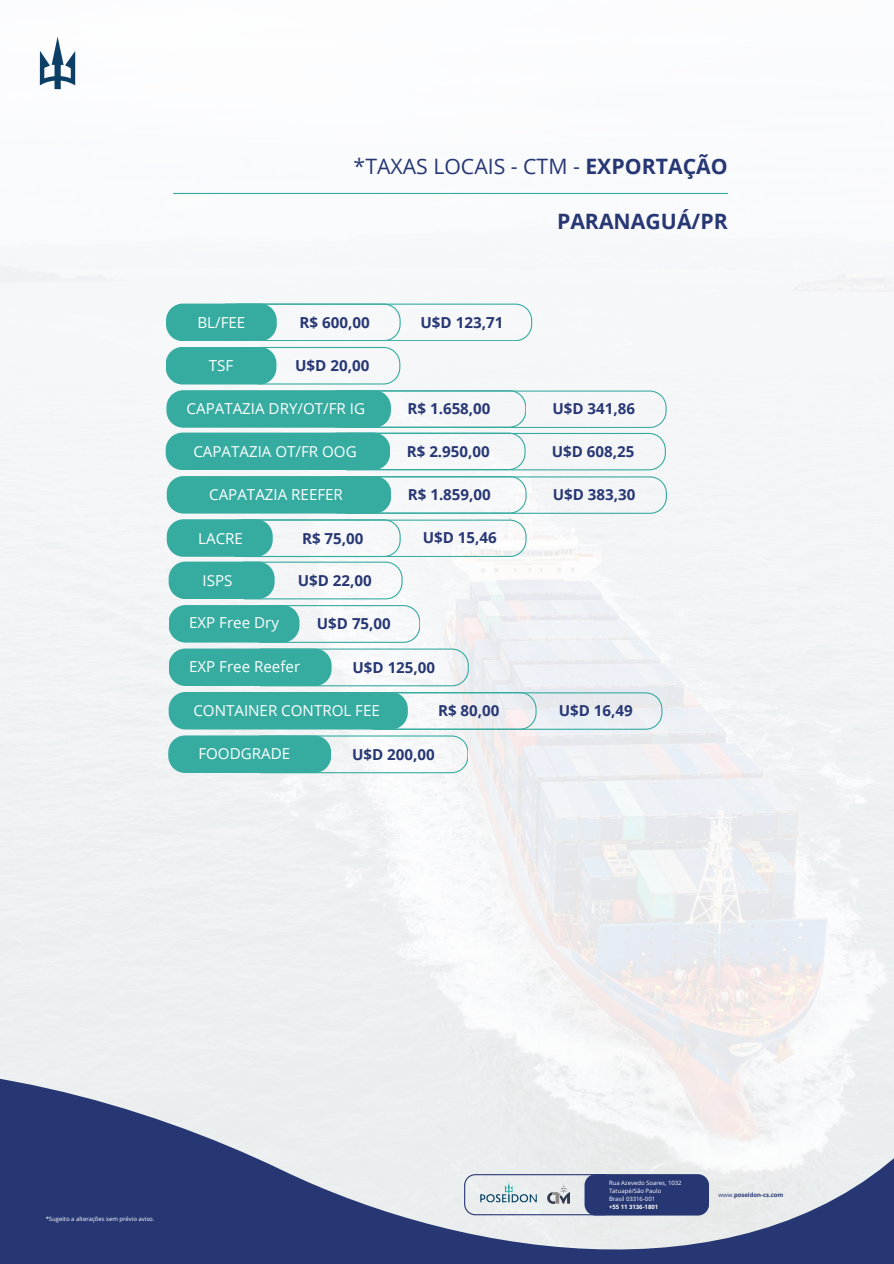
<style>
.page{position:relative;width:894px;height:1264px;background:#fff}
.page>*{position:absolute;margin:0;border:0;box-sizing:border-box;transform-origin:0 0}
.t1{font:21.15px "Open Sans";color:#273774}
.t2{font:700 21.15px "Open Sans";color:#273774}
.t3{font:15.15px "Open Sans";color:#fff}
.t4{font:700 15.15px "Open Sans";color:#273774}
.t5{font:6px "Open Sans";color:#fff}
.t6{font:700 6px "Open Sans";color:#273774}
.t7{font:700 6px "Open Sans";color:#fff}
.s1{font-weight:700}
.s2{font-weight:400}
</style>
<div class="page">
<img style="left:0;top:51px;width:893px;height:1003px">
<svg style="left:0;top:1054px;width:893px;height:209px;background:#a3aac1"></svg>
<img style="left:39px;top:36px;width:36px;height:53px">
<hr style="left:173px;top:193px;width:554px;height:1px;background:#36aca1">
<div style="left:166px;top:347px;width:110px;height:37px;background:#36aca1;border-radius:17px"></div>
<div style="left:166px;top:303px;width:111px;height:38px;background:#36aca1;border-radius:17px"></div>
<svg style="left:210px;top:303px;width:322px;height:38px"></svg>
<svg style="left:263px;top:347px;width:137px;height:37px"></svg>
<svg style="left:464px;top:1174px;width:244px;height:41px;background:#6f7aa0"></svg>
<img style="left:479px;top:1181px;width:58px;height:22px">
<img style="left:547px;top:1185px;width:22px;height:18px">
<div style="left:166px;top:390px;width:225px;height:38px;background:#36aca1;border-radius:17px"></div>
<div style="left:166px;top:432px;width:224px;height:38px;background:#36aca1;border-radius:17px"></div>
<svg style="left:321px;top:390px;width:345px;height:80px"></svg>
<div style="left:167px;top:476px;width:224px;height:37px;background:#36aca1;border-radius:17px"></div>
<svg style="left:322px;top:476px;width:344px;height:37px"></svg>
<div style="left:167px;top:519px;width:106px;height:38px;background:#36aca1;border-radius:17px"></div>
<div style="left:169px;top:561px;width:105px;height:38px;background:#36aca1;border-radius:17px"></div>
<svg style="left:222px;top:519px;width:304px;height:80px"></svg>
<div style="left:169px;top:605px;width:130px;height:37px;background:#36aca1;border-radius:17px"></div>
<div style="left:169px;top:648px;width:162px;height:38px;background:#36aca1;border-radius:17px"></div>
<svg style="left:245px;top:605px;width:223px;height:81px"></svg>
<div style="left:169px;top:692px;width:238px;height:37px;background:#36aca1;border-radius:17px"></div>
<svg style="left:394px;top:692px;width:267px;height:37px"></svg>
<div style="left:168px;top:735px;width:163px;height:38px;background:#36aca1;border-radius:17px"></div>
<svg style="left:245px;top:735px;width:223px;height:38px"></svg>
<h4 class="t1" style="left:353px;top:151px;width:375px">*TAXAS LOCAIS - CTM - <span class="s1">EXPORTAÇÃO</span></h4>
<p class="t3" style="left:197px;top:311px;width:49px">BL/FEE</p>
<h2 class="t4" style="left:299px;top:311px;width:72px">R$ 600,00</h2>
<h4 class="t4" style="left:420px;top:311px;width:84px">U$D 123,71</h4>
<h3 class="t4" style="left:295px;top:355px;width:76px">U$D 20,00</h3>
<p class="t3" style="left:209px;top:355px;width:26px">TSF</p>
<p class="t3" style="left:183px;top:392px;width:143px">CNTR CONTROL FEE</p>
<h3 class="t3" style="left:186px;top:398px;width:180px">CAPATAZIA DRY/OT/FR IG</h3>
<h4 class="t4" style="left:407px;top:398px;width:84px">R$ 1.658,00</h4>
<h1 class="t2" style="left:557px;top:206px;width:172px">PARANAGUÁ/PR</h1>
<h3 class="t4" style="left:552px;top:398px;width:84px">U$D 341,86</h3>
<h3 class="t3" style="left:182px;top:434px;width:143px">CNTR CONTROL FEE</h3>
<h4 class="t3" style="left:193px;top:440px;width:165px">CAPATAZIA OT/FR OOG</h4>
<h4 class="t4" style="left:406px;top:440px;width:84px">R$ 2.950,00</h4>
<h3 class="t4" style="left:551px;top:440px;width:84px">U$D 608,25</h3>
<h3 class="t3" style="left:183px;top:478px;width:143px">CNTR CONTROL FEE</h3>
<h4 class="t3" style="left:209px;top:484px;width:135px">CAPATAZIA REEFER</h4>
<h3 class="t4" style="left:407px;top:484px;width:84px">R$ 1.859,00</h3>
<h3 class="t4" style="left:552px;top:484px;width:84px">U$D 383,30</h3>
<h4 class="t3" style="left:198px;top:527px;width:46px">LACRE</h4>
<h3 class="t4" style="left:302px;top:527px;width:63px">R$ 75,00</h3>
<h5 class="t4" style="left:422px;top:527px;width:76px">U$D 15,46</h5>
<h3 class="t3" style="left:202px;top:570px;width:31px">ISPS</h3>
<h5 class="t4" style="left:297px;top:570px;width:76px">U$D 22,00</h5>
<h3 class="t3" style="left:189px;top:612px;width:91px">EXP Free Dry</h3>
<h4 class="t4" style="left:317px;top:613px;width:76px">U$D 75,00</h4>
<h3 class="t3" style="left:189px;top:655px;width:113px">EXP Free Reefer</h3>
<h3 class="t4" style="left:352px;top:656px;width:84px">U$D 125,00</h3>
<h4 class="t3" style="left:193px;top:700px;width:188px">CONTAINER CONTROL FEE</h4>
<h3 class="t4" style="left:438px;top:700px;width:63px">R$ 80,00</h3>
<p class="t4" style="left:558px;top:700px;width:76px">U$D 16,49</p>
<p class="t3" style="left:198px;top:742px;width:93px">FOODGRADE</p>
<p class="t4" style="left:352px;top:743px;width:84px">U$D 200,00</p>
<h3 class="t5" style="left:46px;top:1214px;width:110px">*Sugeito a alterações sem prévio aviso.</h3>
<h3 class="t5" style="left:608px;top:1178px;width:74px">Rua Azevedo Soares, 1032</h3>
<h4 class="t5" style="left:608px;top:1186px;width:54px">Tatuapé/São Paulo</h4>
<h3 class="t5" style="left:608px;top:1194px;width:48px">Brasil 03316-001</h3>
<h4 class="t7" style="left:608px;top:1202px;width:51px">+55 11 3136-1801</h4>
<h4 class="t6" style="left:718px;top:1190px;width:66px"><span class="s2">www.</span>poseidon-cs.com</h4>
</div>
